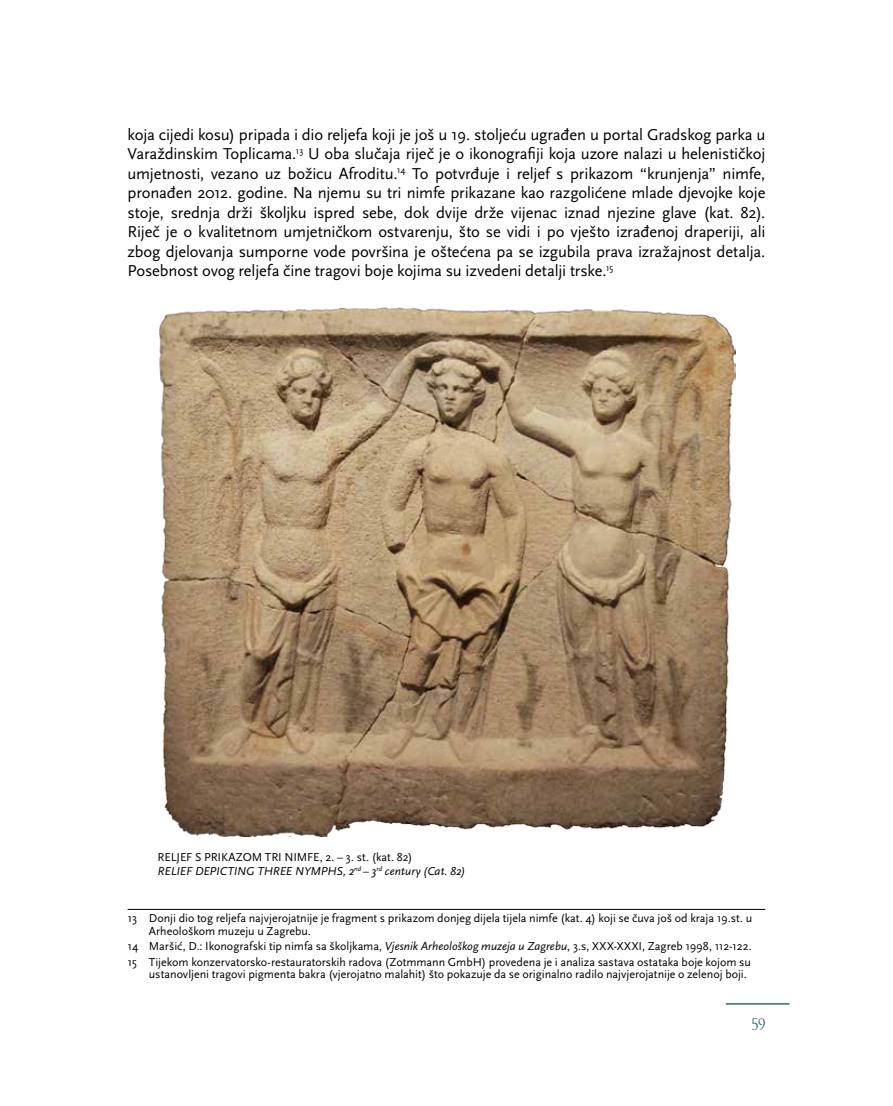
<style>
.page{position:relative;width:893px;height:1106px;background:#fff}
.page>*{position:absolute;margin:0;border:0;box-sizing:border-box;transform-origin:0 0}
.t1{font:16.5px/19.5px "Scala Sans Pro";letter-spacing:-.01em;color:#000;text-align:justify}
.t2{font:16.5px "Carrig Display";color:#30696a;scale:.84 1}
.t3{font:12px/12.8px "Scala Sans Pro";letter-spacing:-.005em;color:#000}
.t4{font:italic 12px/13.5px "Scala Sans Pro";letter-spacing:-.005em;color:#000}
.s1{font-style:normal}
.s2{font-style:italic}
</style>
<div class="page">
<hr style="left:726px;top:1003px;width:63px;height:1px;background:#30696a">
<hr style="left:128px;top:909px;width:637px;height:1px;background:#000">
<img style="left:159px;top:307px;width:576px;height:530px">
<p class="t1" style="left:128px;top:125px;width:639px">koja cijedi kosu) pripada i dio reljefa koji je još u 19. stoljeću ugrađen u portal Gradskog parka u Varaždinskim Toplicama.<sup>13</sup> U oba slučaja riječ je o ikonografiji koja uzore nalazi u helenističkoj umjetnosti, vezano uz božicu Afroditu.<sup>14</sup> To potvrđuje i reljef s prikazom “krunjenja” nimfe, pronađen 2012. godine. Na njemu su tri nimfe prikazane kao razgolićene mlade djevojke koje stoje, srednja drži školjku ispred sebe, dok dvije drže vijenac iznad njezine glave (kat. 82).<br>Riječ je o kvalitetnom umjetničkom ostvarenju, što se vidi i po vješto izrađenoj draperiji, ali zbog djelovanja sumporne vode površina je oštećena pa se izgubila prava izražajnost detalja.<br>Posebnost ovog reljefa čine tragovi boje kojima su izvedeni detalji trske.<sup>15</sup></p>
<p class="t4" style="left:158px;top:850px;width:310px"><span class="s1">RELJEF S PRIKAZOM TRI NIMFE, 2. – 3. st. (kat. 82)<br></span>RELIEF DEPICTING THREE NYMPHS, 2<sup>nd</sup> – 3<sup>rd</sup> century (Cat. 82)</p>
<p class="t3" style="left:149px;top:912px;width:605px;text-indent:-21px">13 Donji dio tog reljefa najvjerojatnije je fragment s prikazom donjeg dijela tijela nimfe (kat. 4) koji se čuva još od kraja 19.st. u<br>Arheološkom muzeju u Zagrebu.</p>
<p class="t3" style="left:128px;top:939px;width:626px;line-height:15.1px">14 Maršić, D.: Ikonografski tip nimfa sa školjkama, <span class="s2">Vjesnik Arheološkog muzeja u Zagrebu</span>, 3.s, XXX-XXXI, Zagreb 1998, 112-122.<br>15 Tijekom konzervatorsko-restauratorskih radova (Zotmmann GmbH) provedena je i analiza sastava ostataka boje kojom su</p>
<p class="t3" style="left:149px;top:968px;width:599px">ustanovljeni tragovi pigmenta bakra (vjerojatno malahit) što pokazuje da se originalno radilo najvjerojatnije o zelenoj boji.</p>
<p class="t2" style="left:751px;top:1015px;width:18px">59</p>
</div>
